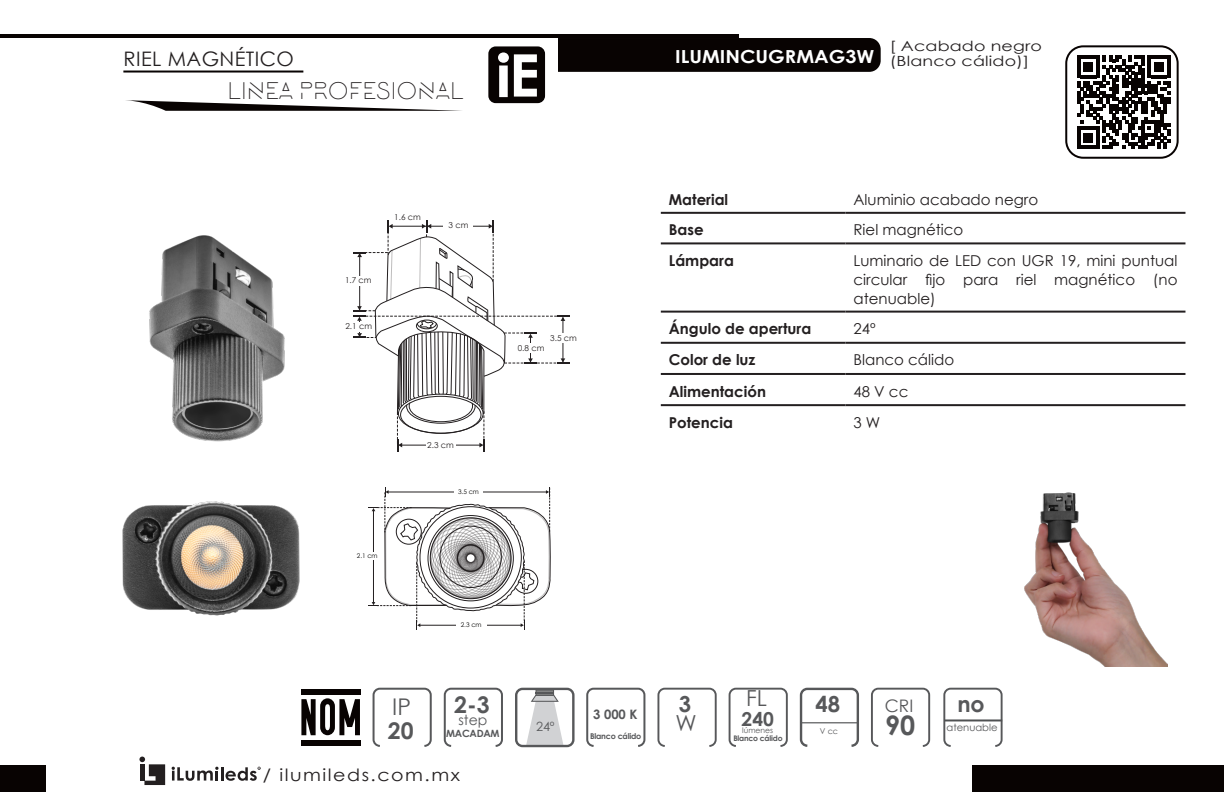
<style>
.page{position:relative;width:1224px;height:792px;background:#fff}
.page>*{position:absolute;margin:0;border:0;box-sizing:border-box;transform-origin:0 0}
.t1{font:700 26.8px "Century Gothic";color:#57585a}
.t2{font:24px "Lombok";color:#231f20}
.t3{font:700 23px "Century Gothic";color:#57585a}
.t4{font:23px "Century Gothic";color:#57585a}
.t5{font:700 22px "Century Gothic";color:#57585a}
.t6{font:22px "Century Gothic";color:#57585a}
.t7{font:20px "Century Gothic";letter-spacing:.02em;color:#231f20}
.t8{font:700 19.2px "Century Gothic";color:#57585a}
.t9{font:700 18px "Century Gothic";color:#fff;scale:1.1 1}
.t10{font:17.2px "Century Gothic";color:#57585a}
.t11{font:17px "Century Gothic";letter-spacing:.08em;color:#231f20;scale:1.12 1}
.t12{font:15px/18.8px "Century Gothic";color:#231f20;text-align:justify}
.t13{font:700 15px "Century Gothic";color:#231f20}
.t14{font:14px "Century Gothic";letter-spacing:.01em;color:#231f20;scale:1.25 1}
.t15{font:14px "Century Gothic";color:#57585a}
.t16{font:700 13px "Century Gothic";color:#57585a}
.t17{font:12.8px "Century Gothic";color:#57585a}
.t18{font:10px "Century Gothic";color:#57585a}
.t19{font:700 10px "Century Gothic";letter-spacing:-.025em;color:#57585a}
.t20{font:8.2px "Century Gothic";color:#231f20}
.t21{font:700 8px "Century Gothic";letter-spacing:-.025em;color:#57585a}
.t22{font:8px "Century Gothic";color:#57585a}
.t23{font:700 7.6px "Century Gothic";letter-spacing:-.025em;color:#57585a}
.t24{font:7.6px "Century Gothic";color:#57585a}
.t25{font:6.4px "Century Gothic";color:#050504}
</style>
<div class="page">
<div style="left:1065px;top:45px;width:114px;height:114px;border:2px solid #080302;border-radius:17px"></div>
<hr style="left:1px;top:34px;width:738px;height:4px;background:#080302">
<div style="left:558px;top:38px;width:323px;height:34px;background:#080302"></div>
<hr style="left:123px;top:71px;width:180px;height:2px;background:#080302">
<div style="left:0;top:765px;width:46px;height:27px;background:#080302"></div>
<div style="left:972px;top:765px;width:252px;height:27px;background:#080302"></div>
<hr style="left:221px;top:767px;width:3px;height:14px;background:#231f20">
<svg style="left:226px;top:767px;width:35px;height:14px"></svg>
<svg style="left:172px;top:767px;width:47px;height:14px"></svg>
<svg style="left:139px;top:757px;width:26px;height:28px"></svg>
<hr style="left:140px;top:764px;width:4px;height:17px;background:#231f20">
<img style="left:149px;top:235px;width:250px;height:217px">
<div style="left:343px;top:276px;width:30px;height:10px;background:#fff"></div>
<svg style="left:353px;top:220px;width:216px;height:231px"></svg>
<div style="left:344px;top:322px;width:30px;height:10px;background:#fff"></div>
<img style="left:122px;top:501px;width:178px;height:115px">
<svg style="left:369px;top:487px;width:182px;height:143px"></svg>
<div style="left:352px;top:552px;width:31px;height:7px;background:#fff"></div>
<svg style="left:1077px;top:56px;width:93px;height:93px"></svg>
<svg style="left:126px;top:100px;width:336px;height:11px"></svg>
<div style="left:488px;top:46px;width:57px;height:57px;background:#080302;border-radius:7px"></div>
<svg style="left:498px;top:52px;width:39px;height:45px"></svg>
<hr style="left:661px;top:212px;width:185px;height:2px;background:#231f20">
<hr style="left:846px;top:212px;width:339px;height:2px;background:#231f20">
<hr style="left:661px;top:242px;width:185px;height:2px;background:#231f20">
<hr style="left:846px;top:242px;width:339px;height:2px;background:#231f20">
<hr style="left:661px;top:311px;width:185px;height:2px;background:#231f20">
<hr style="left:846px;top:311px;width:339px;height:2px;background:#231f20">
<hr style="left:661px;top:342px;width:185px;height:2px;background:#231f20">
<hr style="left:846px;top:342px;width:339px;height:2px;background:#231f20">
<hr style="left:661px;top:373px;width:185px;height:2px;background:#231f20">
<hr style="left:846px;top:373px;width:339px;height:2px;background:#231f20">
<hr style="left:661px;top:404px;width:185px;height:2px;background:#231f20">
<hr style="left:846px;top:404px;width:339px;height:2px;background:#231f20">
<div style="left:444px;top:688px;width:59px;height:59px;border:2px solid #57585a;border-radius:6px"></div>
<div style="left:301px;top:689px;width:60px;height:6px;background:#080302"></div>
<div style="left:301px;top:740px;width:60px;height:5px;background:#080302"></div>
<svg style="left:301px;top:698px;width:59px;height:37px"></svg>
<div style="left:373px;top:688px;width:59px;height:59px;border:2px solid #57585a;border-radius:6px"></div>
<div style="left:586px;top:688px;width:59px;height:59px;border:2px solid #57585a;border-radius:6px"></div>
<svg style="left:526px;top:691px;width:37px;height:53px"></svg>
<div style="left:515px;top:688px;width:60px;height:59px;border:2px solid #57585a;border-radius:6px"></div>
<div style="left:800px;top:688px;width:59px;height:59px;border:2px solid #57585a;border-radius:6px"></div>
<hr style="left:801px;top:722px;width:57px;height:1px;background:#57585a">
<div style="left:943px;top:688px;width:60px;height:59px;border:2px solid #57585a;border-radius:6px"></div>
<hr style="left:944px;top:719px;width:58px;height:2px;background:#4f5152">
<div style="left:729px;top:688px;width:59px;height:59px;border:2px solid #57585a;border-radius:6px"></div>
<div style="left:871px;top:688px;width:59px;height:59px;border:2px solid #57585a;border-radius:6px"></div>
<div style="left:657px;top:688px;width:60px;height:59px;border:2px solid #57585a;border-radius:6px"></div>
<img style="left:1024px;top:492px;width:143px;height:174px">
<p class="t14" style="left:890px;top:36px;width:123px">[ Acabado negro</p>
<p class="t7" style="left:124px;top:44px;width:172px">RIEL MAGNÉTICO</p>
<p class="t14" style="left:890px;top:51px;width:113px">(Blanco cálido)]</p>
<p class="t2" style="left:228px;top:79px;width:238px">LINEA PROFESIONAL</p>
<p class="t9" style="left:675px;top:43px;width:183px">ILUMINCUGRMAG3W</p>
<p class="t20" style="left:345px;top:276px;width:28px">1.7 cm</p>
<p class="t20" style="left:345px;top:321px;width:28px">2.1 cm</p>
<p class="t20" style="left:394px;top:212px;width:28px">1.6 cm</p>
<p class="t20" style="left:449px;top:220px;width:21px">3 cm</p>
<p class="t20" style="left:550px;top:333px;width:28px">3.5 cm</p>
<p class="t20" style="left:518px;top:343px;width:28px">0.8 cm</p>
<p class="t20" style="left:427px;top:440px;width:28px">2.3 cm</p>
<p class="t25" style="left:357px;top:551px;width:22px">2.1 cm</p>
<p class="t4" style="left:392px;top:690px;width:20px">IP</p>
<p class="t3" style="left:388px;top:713px;width:27px">20</p>
<p class="t25" style="left:458px;top:488px;width:22px">3.5 cm</p>
<p class="t25" style="left:461px;top:621px;width:22px">2.3 cm</p>
<p class="t3" style="left:454px;top:687px;width:37px">2-3</p>
<p class="t15" style="left:458px;top:710px;width:30px">step</p>
<p class="t19" style="left:446px;top:726px;width:55px">MACADAM</p>
<p class="t11" style="left:263px;top:763px;width:178px">/ ilumileds.com.mx</p>
<p class="t17" style="left:536px;top:717px;width:20px">24º</p>
<p class="t16" style="left:593px;top:704px;width:46px">3 000 K</p>
<p class="t21" style="left:590px;top:730px;width:53px">Blanco cálido</p>
<p class="t13" style="left:669px;top:188px;width:61px">Material</p>
<p class="t12" style="left:854px;top:190px;width:186px">Aluminio acabado negro</p>
<p class="t13" style="left:669px;top:219px;width:36px">Base</p>
<p class="t12" style="left:854px;top:220px;width:111px">Riel magnético</p>
<p class="t13" style="left:669px;top:249px;width:67px">Lámpara</p>
<p class="t12" style="left:854px;top:251px;width:325px">Luminario de LED con UGR 19, mini puntual circular fijo para riel magnético (no atenuable)</p>
<p class="t13" style="left:669px;top:317px;width:144px">Ángulo de apertura</p>
<p class="t12" style="left:854px;top:319px;width:24px">24º</p>
<p class="t13" style="left:669px;top:349px;width:88px">Color de luz</p>
<p class="t12" style="left:854px;top:350px;width:102px">Blanco cálido</p>
<p class="t13" style="left:669px;top:380px;width:99px">Alimentación</p>
<p class="t12" style="left:854px;top:382px;width:56px">48 V cc</p>
<p class="t13" style="left:669px;top:411px;width:66px">Potencia</p>
<p class="t12" style="left:854px;top:413px;width:28px">3 W</p>
<p class="t5" style="left:679px;top:687px;width:14px">3</p>
<p class="t6" style="left:676px;top:708px;width:23px">W</p>
<p class="t6" style="left:746px;top:683px;width:22px">FL</p>
<p class="t8" style="left:742px;top:704px;width:34px">240</p>
<p class="t24" style="left:742px;top:725px;width:33px">lúmenes</p>
<p class="t23" style="left:733px;top:732px;width:51px">Blanco cálido</p>
<p class="t5" style="left:816px;top:687px;width:26px">48</p>
<p class="t5" style="left:957px;top:687px;width:29px">no</p>
<p class="t18" style="left:947px;top:721px;width:53px">atenuable</p>
<p class="t10" style="left:885px;top:694px;width:30px">CRI</p>
<p class="t1" style="left:885px;top:705px;width:32px">90</p>
<p class="t22" style="left:820px;top:725px;width:20px">V cc</p>
</div>
